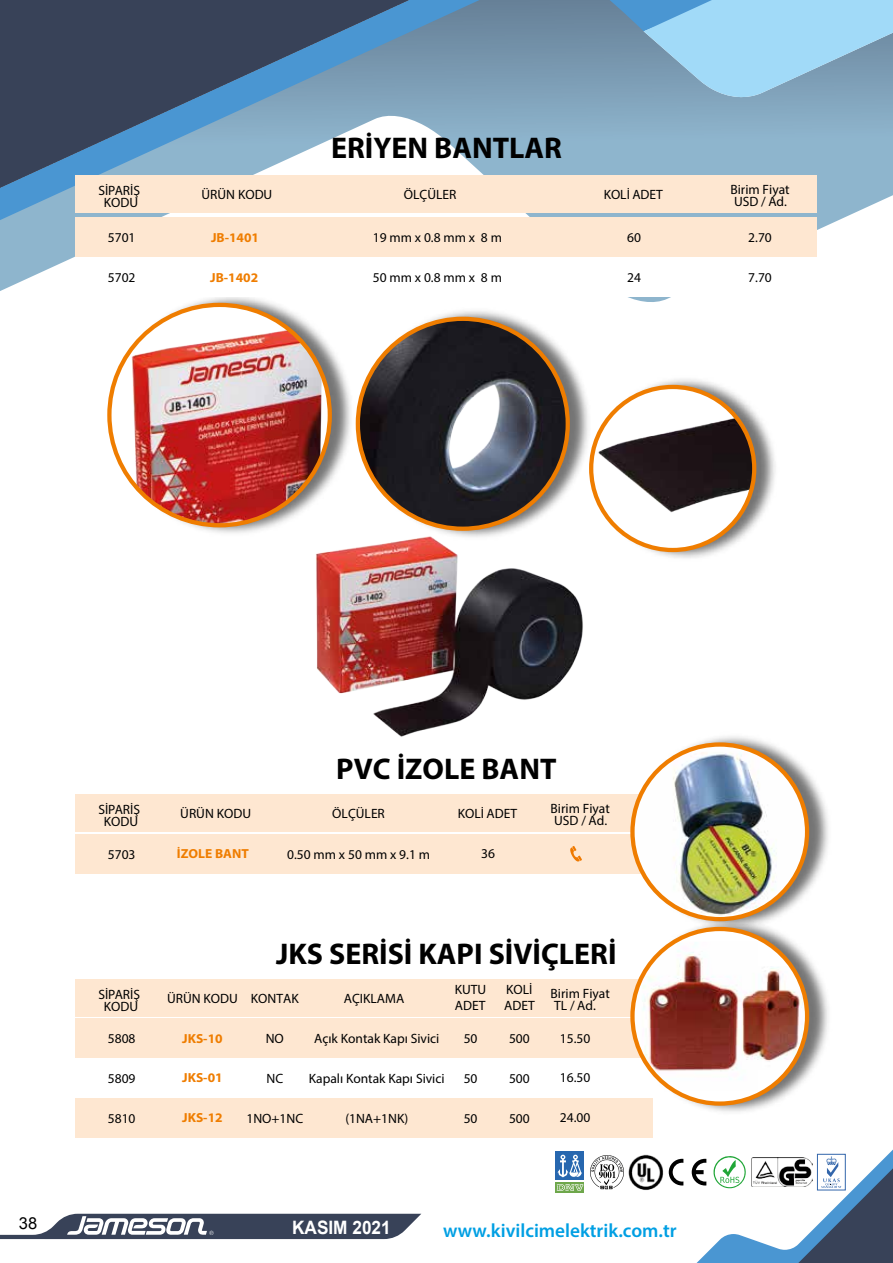
<style>
.page{position:relative;width:893px;height:1263px;background:#fff}
.page>*{position:absolute;margin:0;border:0;box-sizing:border-box;transform-origin:0 0}
.t1{font:700 30px "Myriad Pro";color:#000}
.t2{font:600 19.2px "Myriad Pro";color:#009fe3}
.t3{font:700 18.45px "Arial";color:#fff;scale:.93 1}
.t4{font:16.5px "Arial";color:#000}
.t5{font:700 13.5px/12px "Archivo Narrow";color:#000}
.t6{font:13.5px "Archivo Narrow";color:#000}
.t7{font:700 13.2px "Myriad Pro";color:#ef7d00}
</style>
<div class="page">
<div style="left:556px;top:1182px;width:28px;height:10px;background:#6ea74b"></div>
<div style="left:556px;top:1152px;width:28px;height:28px;background:#2767af"></div>
<svg style="left:557px;top:1155px;width:26px;height:36px"></svg>
<svg style="left:590px;top:1155px;width:34px;height:34px"></svg>
<img style="left:628px;top:1154px;width:36px;height:36px;border-radius:18px">
<svg style="left:0;top:1214px;width:421px;height:25px"></svg>
<svg style="left:0;top:0;width:449px;height:275px"></svg>
<svg style="left:426px;top:0;width:11px;height:176px"></svg>
<svg style="left:0;top:0;width:426px;height:189px;background:#5e7892"></svg>
<svg style="left:669px;top:1150px;width:224px;height:113px"></svg>
<img style="left:892px;top:799px;width:1px;height:393px">
<img style="left:27px;top:227px;width:422px;height:306px">
<img style="left:358px;top:319px;width:210px;height:210px;border-radius:105px">
<img style="left:449px;top:0;width:444px;height:558px">
<div style="left:591px;top:387px;width:163px;height:163px;background:#fff;border-radius:50%"></div>
<img style="left:591px;top:387px;width:163px;height:142px">
<div style="left:589px;top:385px;width:167px;height:167px;border:4px solid #ef7d00;border-radius:50%"></div>
<div style="left:76px;top:217px;width:741px;height:40px;background:#fee7d1"></div>
<div style="left:76px;top:257px;width:741px;height:40px;background:#fff"></div>
<div style="left:76px;top:834px;width:577px;height:39px;background:#fee7d1"></div>
<div style="left:76px;top:176px;width:741px;height:37px;background:#fee7d1"></div>
<div style="left:76px;top:795px;width:577px;height:37px;background:#fee7d1"></div>
<img style="left:305px;top:529px;width:281px;height:208px">
<img style="left:621px;top:736px;width:207px;height:178px">
<img style="left:632px;top:744px;width:175px;height:175px;border-radius:87px">
<div style="left:76px;top:1018px;width:577px;height:40px;background:#fee7d1"></div>
<div style="left:76px;top:1098px;width:577px;height:39px;background:#fee7d1"></div>
<div style="left:76px;top:979px;width:577px;height:37px;background:#fee7d1"></div>
<img style="left:625px;top:914px;width:203px;height:198px">
<svg style="left:632px;top:929px;width:175px;height:174px"></svg>
<img style="left:632px;top:942px;width:126px;height:149px">
<img style="left:742px;top:966px;width:65px;height:104px">
<div style="left:630px;top:927px;width:179px;height:179px;border:4px solid #ef7d00;border-radius:50%"></div>
<svg style="left:570px;top:846px;width:12px;height:15px"></svg>
<h1 class="t1" style="left:331px;top:128px;width:232px">ERİYEN BANTLAR</h1>
<p class="t5" style="left:98px;top:184px;width:43px;text-align:center">SİPARİŞ<br>KODU</p>
<p class="t5" style="left:202px;top:189px;width:72px">ÜRÜN KODU</p>
<p class="t5" style="left:404px;top:189px;width:54px">ÖLÇÜLER</p>
<p class="t5" style="left:604px;top:189px;width:61px">KOLİ ADET</p>
<p class="t5" style="left:730px;top:183px;width:61px">Birim Fiyat<br>USD / Ad.</p>
<p class="t5" style="left:108px;top:231px;width:29px">5701</p>
<p class="t5" style="left:108px;top:271px;width:29px">5702</p>
<p class="t7" style="left:211px;top:229px;width:50px">JB-1401</p>
<p class="t7" style="left:210px;top:269px;width:50px">JB-1402</p>
<p class="t6" style="left:373px;top:229px;width:131px">19 mm x 0.8 mm x 8 m</p>
<p class="t6" style="left:373px;top:269px;width:131px">50 mm x 0.8 mm x 8 m</p>
<p class="t6" style="left:627px;top:229px;width:15px">60</p>
<p class="t6" style="left:627px;top:269px;width:15px">24</p>
<p class="t5" style="left:748px;top:231px;width:25px">2.70</p>
<p class="t5" style="left:748px;top:271px;width:25px">7.70</p>
<p class="t4" style="left:19px;top:1212px;width:20px">38</p>
<h1 class="t1" style="left:336px;top:750px;width:222px">PVC İZOLE BANT</h1>
<p class="t5" style="left:98px;top:803px;width:43px;text-align:center">SİPARİŞ<br>KODU</p>
<p class="t5" style="left:180px;top:808px;width:72px">ÜRÜN KODU</p>
<p class="t5" style="left:332px;top:808px;width:54px">ÖLÇÜLER</p>
<p class="t5" style="left:458px;top:808px;width:61px">KOLİ ADET</p>
<p class="t5" style="left:551px;top:802px;width:61px">Birim Fiyat<br>USD / Ad.</p>
<p class="t5" style="left:108px;top:848px;width:29px">5703</p>
<p class="t7" style="left:177px;top:845px;width:73px">İZOLE BANT</p>
<p class="t6" style="left:287px;top:846px;width:144px">0.50 mm x 50 mm x 9.1 m</p>
<p class="t6" style="left:481px;top:845px;width:15px">36</p>
<h1 class="t1" style="left:276px;top:934px;width:342px">JKS SERİSİ KAPI SİVİÇLERİ</h1>
<p class="t5" style="left:98px;top:988px;width:43px;text-align:center">SİPARİŞ<br>KODU</p>
<p class="t5" style="left:167px;top:992px;width:133px">ÜRÜN KODU KONTAK</p>
<p class="t5" style="left:344px;top:992px;width:62px">AÇIKLAMA</p>
<p class="t5" style="left:455px;top:981px;width:33px;line-height:16.2px">KUTU<br>ADET</p>
<p class="t5" style="left:504px;top:981px;width:32px;line-height:16.2px">KOLİ<br>ADET</p>
<p class="t5" style="left:551px;top:987px;width:61px">Birim Fiyat<br>TL / Ad.</p>
<p class="t5" style="left:108px;top:1032px;width:29px">5808</p>
<p class="t7" style="left:182px;top:1030px;width:42px">JKS-10</p>
<p class="t6" style="left:266px;top:1030px;width:20px">NO</p>
<p class="t6" style="left:314px;top:1030px;width:127px">Açık Kontak Kapı Sivici</p>
<p class="t6" style="left:464px;top:1030px;width:15px">50</p>
<p class="t6" style="left:509px;top:1030px;width:22px">500</p>
<p class="t5" style="left:560px;top:1032px;width:32px">15.50</p>
<p class="t5" style="left:108px;top:1072px;width:29px">5809</p>
<p class="t7" style="left:182px;top:1069px;width:42px">JKS-01</p>
<p class="t6" style="left:266px;top:1070px;width:18px">NC</p>
<p class="t6" style="left:309px;top:1070px;width:137px">Kapalı Kontak Kapı Sivici</p>
<p class="t6" style="left:464px;top:1070px;width:15px">50</p>
<p class="t6" style="left:509px;top:1070px;width:22px">500</p>
<p class="t5" style="left:560px;top:1072px;width:32px">16.50</p>
<p class="t5" style="left:108px;top:1112px;width:29px">5810</p>
<p class="t7" style="left:182px;top:1109px;width:42px">JKS-12</p>
<p class="t6" style="left:246px;top:1110px;width:58px">1NO+1NC</p>
<p class="t6" style="left:345px;top:1110px;width:64px">(1NA+1NK)</p>
<p class="t6" style="left:464px;top:1110px;width:15px">50</p>
<p class="t6" style="left:509px;top:1110px;width:22px">500</p>
<p class="t5" style="left:560px;top:1111px;width:32px">24.00</p>
<h3 class="t3" style="left:292px;top:1215px;width:108px">KASIM 2021</h3>
<h2 class="t2" style="left:443px;top:1218px;width:235px">www.kivilcimelektrik.com.tr</h2>
</div>
